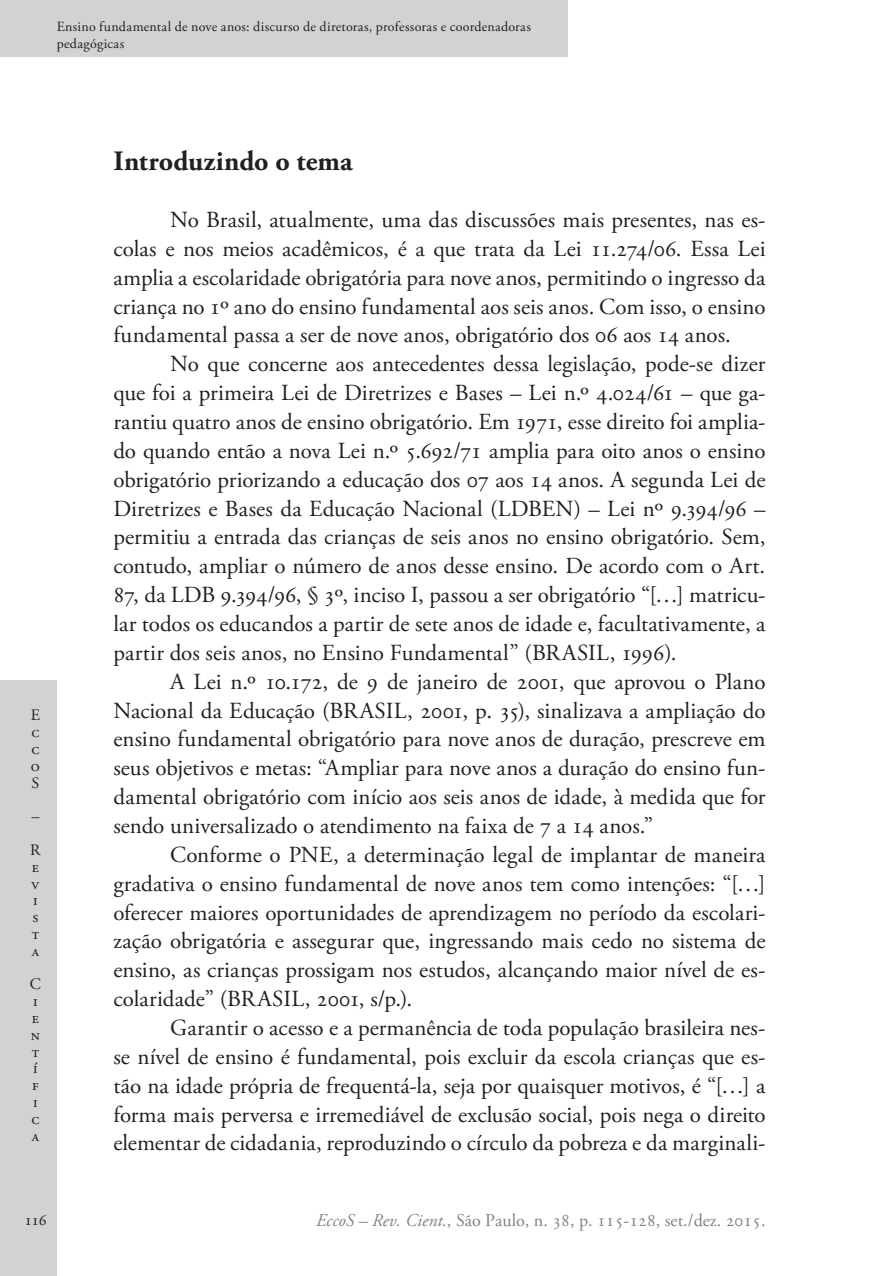
<style>
.page{position:relative;width:879px;height:1276px;background:#fff}
.page>*{position:absolute;margin:0;border:0;box-sizing:border-box;transform-origin:0 0}
.Ec_SubTitulo{font:700 28px "Adobe Garamond Pro";color:#231f20}
.Ec_Normal{font:23px/28.8px "Adobe Garamond Pro";letter-spacing:-.005em;color:#231f20;text-align:justify}
.t1{font:18px "Adobe Garamond Pro";color:#808285}
.Ec_zxPaginador{font:16px "Adobe Garamond Pro";color:#231f20}
.Ec_xxCantoSsups{font:14px/16.8px "Adobe Garamond Pro";letter-spacing:.015em;color:#231f20}
.s1{font-style:italic}
</style>
<div class="page">
<div style="left:0;top:680px;width:57px;height:596px;background:#d1d2d4"></div>
<div style="left:0;top:0;width:567px;height:57px;background:#d1d2d4"></div>
<p class="Ec_xxCantoSsups" style="left:57px;top:18px;width:476px">Ensino fundamental de nove anos: discurso de diretoras, professoras e coordenadoras pedagógicas</p>
<p class="Ec_zxPaginador" style="left:31px;top:706px;width:11px">E</p>
<p class="Ec_zxPaginador" style="left:31px;top:722px;width:10px">c</p>
<p class="Ec_zxPaginador" style="left:31px;top:739px;width:10px">c</p>
<p class="Ec_zxPaginador" style="left:31px;top:756px;width:11px">o</p>
<p class="Ec_zxPaginador" style="left:32px;top:773px;width:9px">S</p>
<p class="Ec_zxPaginador" style="left:31px;top:806px;width:9px">–</p>
<p class="Ec_zxPaginador" style="left:30px;top:840px;width:12px">R</p>
<p class="Ec_zxPaginador" style="left:32px;top:857px;width:9px">e</p>
<p class="Ec_zxPaginador" style="left:32px;top:874px;width:9px">v</p>
<p class="Ec_zxPaginador" style="left:33px;top:890px;width:6px">i</p>
<p class="Ec_zxPaginador" style="left:32px;top:907px;width:7px">s</p>
<p class="Ec_zxPaginador" style="left:32px;top:924px;width:9px">t</p>
<p class="Ec_zxPaginador" style="left:32px;top:941px;width:9px">a</p>
<p class="Ec_zxPaginador" style="left:30px;top:974px;width:13px">C</p>
<p class="Ec_zxPaginador" style="left:33px;top:991px;width:6px">i</p>
<p class="Ec_zxPaginador" style="left:32px;top:1008px;width:9px">e</p>
<p class="Ec_zxPaginador" style="left:31px;top:1025px;width:11px">n</p>
<p class="Ec_zxPaginador" style="left:32px;top:1042px;width:9px">t</p>
<p class="Ec_zxPaginador" style="left:33px;top:1058px;width:6px">í</p>
<p class="Ec_zxPaginador" style="left:32px;top:1075px;width:8px">f</p>
<p class="Ec_zxPaginador" style="left:33px;top:1092px;width:6px">i</p>
<p class="Ec_zxPaginador" style="left:31px;top:1109px;width:10px">c</p>
<p class="Ec_zxPaginador" style="left:32px;top:1126px;width:9px">a</p>
<p class="Ec_SubTitulo" style="left:113px;top:145px;width:241px">Introduzindo o tema</p>
<p class="Ec_Normal" style="left:113px;top:206px;width:654px;text-indent:57px">No Brasil, atualmente, uma das discussões mais presentes, nas es&shy;colas e nos meios acadêmicos, é a que trata da Lei 11.274/06. Essa Lei amplia a escolaridade obrigatória para nove anos, permitindo o ingresso da criança no 1º ano do ensino fundamental aos seis anos. Com isso, o ensino fundamental passa a ser de nove anos, obrigatório dos 06 aos 14 anos.</p>
<p class="Ec_Normal" style="left:113px;top:350px;width:653px;text-indent:57px">No que concerne aos antecedentes dessa legislação, pode-se dizer que foi a primeira Lei de Diretrizes e Bases – Lei n.º 4.024/61 – que ga&shy;rantiu quatro anos de ensino obrigatório. Em 1971, esse direito foi amplia&shy;do quando então a nova Lei n.º 5.692/71 amplia para oito anos o ensino obrigatório priorizando a educação dos 07 aos 14 anos. A segunda Lei de Diretrizes e Bases da Educação Nacional (LDBEN) – Lei nº 9.394/96 – permitiu a entrada das crianças de seis anos no ensino obrigatório. Sem, contudo, ampliar o número de anos desse ensino. De acordo com o Art.<br>87, da LDB 9.394/96, § 3º, inciso I, passou a ser obrigatório “[…] matricu&shy;lar todos os educandos a partir de sete anos de idade e, facultativamente, a partir dos seis anos, no Ensino Fundamental” (BRASIL, 1996).</p>
<p class="Ec_Normal" style="left:113px;top:668px;width:653px;text-indent:57px">A Lei n.º 10.172, de 9 de janeiro de 2001, que aprovou o Plano Nacional da Educação (BRASIL, 2001, p. 35), sinalizava a ampliação do ensino fundamental obrigatório para nove anos de duração, prescreve em seus objetivos e metas: “Ampliar para nove anos a duração do ensino fun&shy;damental obrigatório com início aos seis anos de idade, à medida que for sendo universalizado o atendimento na faixa de 7 a 14 anos.”</p>
<p class="Ec_Normal" style="left:113px;top:841px;width:654px;text-indent:57px">Conforme o PNE, a determinação legal de implantar de maneira gradativa o ensino fundamental de nove anos tem como intenções: “[…] oferecer maiores oportunidades de aprendizagem no período da escolari&shy;zação obrigatória e assegurar que, ingressando mais cedo no sistema de ensino, as crianças prossigam nos estudos, alcançando maior nível de es&shy;colaridade” (BRASIL, 2001, s/p.).</p>
<p class="Ec_Normal" style="left:113px;top:1014px;width:654px;text-indent:57px">Garantir o acesso e a permanência de toda população brasileira nes&shy;se nível de ensino é fundamental, pois excluir da escola crianças que es&shy;tão na idade própria de frequentá-la, seja por quaisquer motivos, é “[…] a forma mais perversa e irremediável de exclusão social, pois nega o direito elementar de cidadania, reproduzindo o círculo da pobreza e da marginali-</p>
<p class="Ec_zxPaginador" style="left:24px;top:1210px;width:24px">116</p>
<p class="t1" style="left:316px;top:1209px;width:451px"><span class="s1">EccoS – Rev. Cient.</span>, São Paulo, n. 38, p. 115-128, set./dez. 2015.</p>
</div>
